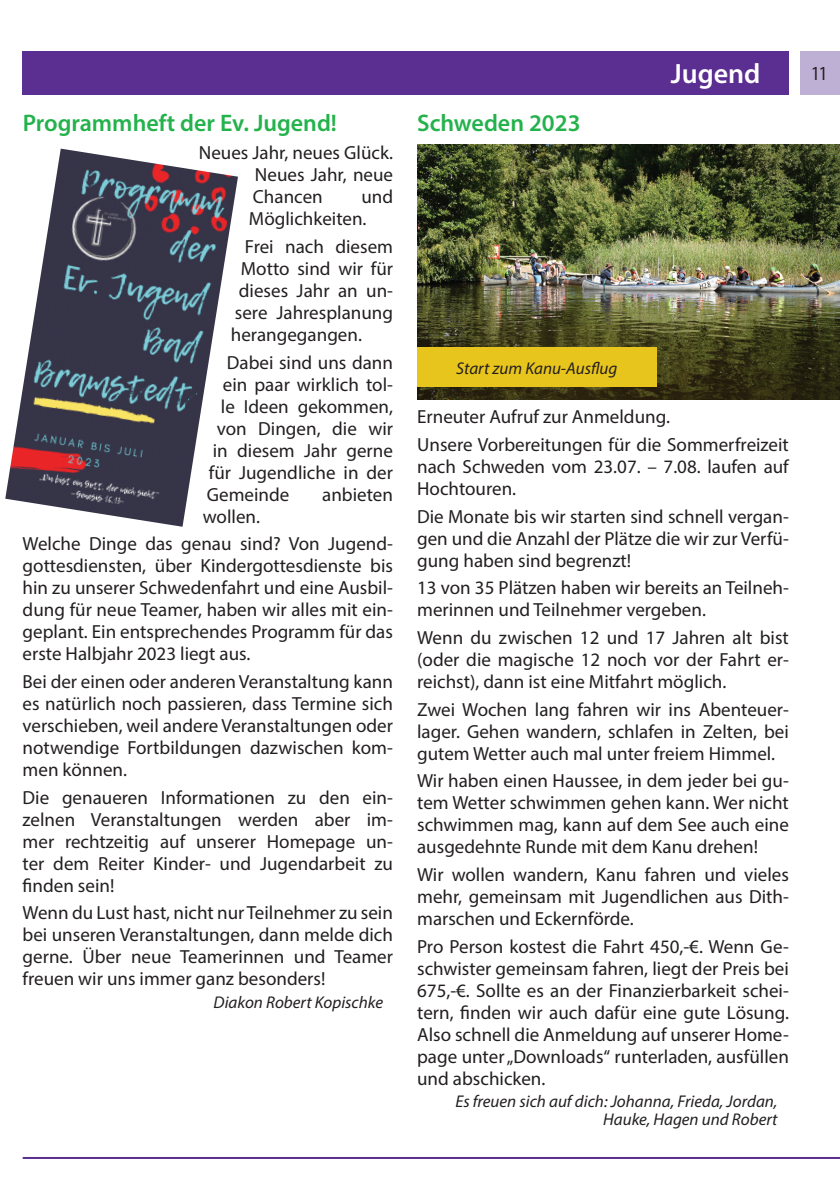
<style>
.page{position:relative;width:840px;height:1191px;background:#fff}
.page>*{position:absolute;margin:0;border:0;box-sizing:border-box;transform-origin:0 0}
.t1{font:600 28px "Myriad Pro";color:#fff}
.t2{font:600 24px "Myriad Pro";color:#23b24b}
.t3{font:condensed 20px "Myriad Pro";color:#231f20}
.t4{font:19px/22px "Myriad Pro";color:#231f20;text-align:justify}
.t5{font:italic 17px/17px "Myriad Pro";color:#231f20;text-align:right}
</style>
<div class="page">
<div style="left:799px;top:51px;width:40px;height:43px;background:#beafd4"></div>
<div style="left:23px;top:51px;width:765px;height:43px;background:#5b2e91"></div>
<img style="left:5px;top:149px;width:233px;height:378px">
<img style="left:417px;top:145px;width:422px;height:255px">
<hr style="left:23px;top:1157px;width:816px;height:2px;background:#5b2e91">
<div style="left:417px;top:347px;width:239px;height:40px;background:#e8c51d"></div>
<p class="t2" style="left:23px;top:108px;width:315px">Programmheft der Ev. Jugend!</p>
<p class="t4" style="left:253px;top:141px;width:142px;text-indent:-54px">Neues Jahr, neues Glück.<br>Neues Jahr, neue Chancen</p>
<p class="t4" style="left:249px;top:185px;width:146px;text-indent:112px">und<br>Möglichkeiten.</p>
<p class="t4" style="left:245px;top:235px;width:149px">Frei nach diesem</p>
<p class="t4" style="left:241px;top:257px;width:154px">Motto sind wir für</p>
<p class="t4" style="left:239px;top:279px;width:155px">dieses Jahr an un-</p>
<p class="t4" style="left:235px;top:301px;width:160px">sere Jahresplanung</p>
<p class="t4" style="left:231px;top:323px;width:132px">herangegangen.</p>
<p class="t4" style="left:227px;top:351px;width:168px">Dabei sind uns dann</p>
<p class="t4" style="left:223px;top:373px;width:172px">ein paar wirklich tol-</p>
<p class="t4" style="left:221px;top:395px;width:173px">le Ideen gekommen,</p>
<p class="t4" style="left:217px;top:417px;width:177px">von Dingen, die wir</p>
<p class="t4" style="left:213px;top:439px;width:181px">in diesem Jahr gerne</p>
<p class="t4" style="left:209px;top:461px;width:186px">für Jugendliche in der</p>
<p class="t4" style="left:207px;top:483px;width:84px">Gemeinde</p>
<p class="t4" style="left:322px;top:483px;width:72px">anbieten</p>
<p class="t4" style="left:23px;top:502px;width:371px;line-height:27.6px;text-indent:180px">wollen.<br>Welche Dinge das genau sind? Von Jugend-</p>
<p class="t4" style="left:23px;top:554px;width:372px">gottesdiensten, über Kindergottesdienste bis hin zu unserer Schwedenfahrt und eine Ausbil&shy;dung für neue Teamer, haben wir alles mit ein&shy;geplant. Ein entsprechendes Programm für das erste Halbjahr 2023 liegt aus.</p>
<p class="t4" style="left:23px;top:670px;width:372px">Bei der einen oder anderen Veranstaltung kann es natürlich noch passieren, dass Termine sich verschieben, weil andere Veranstaltungen oder notwendige Fortbildungen dazwischen kom&shy;men können.</p>
<p class="t4" style="left:23px;top:786px;width:372px">Die genaueren Informationen zu den ein&shy;zelnen Veranstaltungen werden aber im&shy;mer rechtzeitig auf unserer Homepage un&shy;ter dem Reiter Kinder- und Jugendarbeit zu finden sein!</p>
<p class="t4" style="left:23px;top:901px;width:372px">Wenn du Lust hast, nicht nur Teilnehmer zu sein bei unseren Veranstaltungen, dann melde dich gerne. Über neue Teamerinnen und Teamer freuen wir uns immer ganz besonders!</p>
<p class="t5" style="left:213px;top:993px;width:171px">Diakon Robert Kopischke</p>
<p class="t2" style="left:417px;top:108px;width:165px">Schweden 2023</p>
<h1 class="t1" style="left:670px;top:56px;width:91px">Jugend</h1>
<p class="t3" style="left:811px;top:62px;width:17px">11</p>
<p class="t5" style="left:456px;top:359px;width:163px">Start zum Kanu-Ausflug</p>
<p class="t4" style="left:417px;top:403px;width:373px;line-height:27.6px">Erneuter Aufruf zur Anmeldung.<br>Unsere Vorbereitungen für die Sommerfreizeit</p>
<p class="t4" style="left:417px;top:455px;width:373px">nach Schweden vom 23.07. – 7.08. laufen auf<br>Hochtouren.</p>
<p class="t4" style="left:417px;top:505px;width:373px">Die Monate bis wir starten sind schnell vergan&shy;gen und die Anzahl der Plätze die wir zur Verfü&shy;gung haben sind begrenzt!</p>
<p class="t4" style="left:417px;top:576px;width:373px">13 von 35 Plätzen haben wir bereits an Teilneh&shy;merinnen und Teilnehmer vergeben.</p>
<p class="t4" style="left:417px;top:626px;width:373px">Wenn du zwischen 12 und 17 Jahren alt bist (oder die magische 12 noch vor der Fahrt er&shy;reichst), dann ist eine Mitfahrt möglich.</p>
<p class="t4" style="left:417px;top:698px;width:373px">Zwei Wochen lang fahren wir ins Abenteuer&shy;lager. Gehen wandern, schlafen in Zelten, bei gutem Wetter auch mal unter freiem Himmel.</p>
<p class="t4" style="left:417px;top:769px;width:373px">Wir haben einen Haussee, in dem jeder bei gu&shy;tem Wetter schwimmen gehen kann. Wer nicht schwimmen mag, kann auf dem See auch eine ausgedehnte Runde mit dem Kanu drehen!</p>
<p class="t4" style="left:417px;top:863px;width:373px">Wir wollen wandern, Kanu fahren und vieles mehr, gemeinsam mit Jugendlichen aus Dith&shy;marschen und Eckernförde.</p>
<p class="t4" style="left:417px;top:935px;width:373px">Pro Person kostest die Fahrt 450,-€. Wenn Ge&shy;schwister gemeinsam fahren, liegt der Preis bei 675,-€. Sollte es an der Finanzierbarkeit schei&shy;tern, finden wir auch dafür eine gute Lösung.<br>Also schnell die Anmeldung auf unserer Home&shy;page unter „Downloads“ runterladen, ausfüllen und abschicken.</p>
<p class="t5" style="left:455px;top:1093px;width:323px">Es freuen sich auf dich: Johanna, Frieda, Jordan,<br>Hauke, Hagen und Robert</p>
</div>
